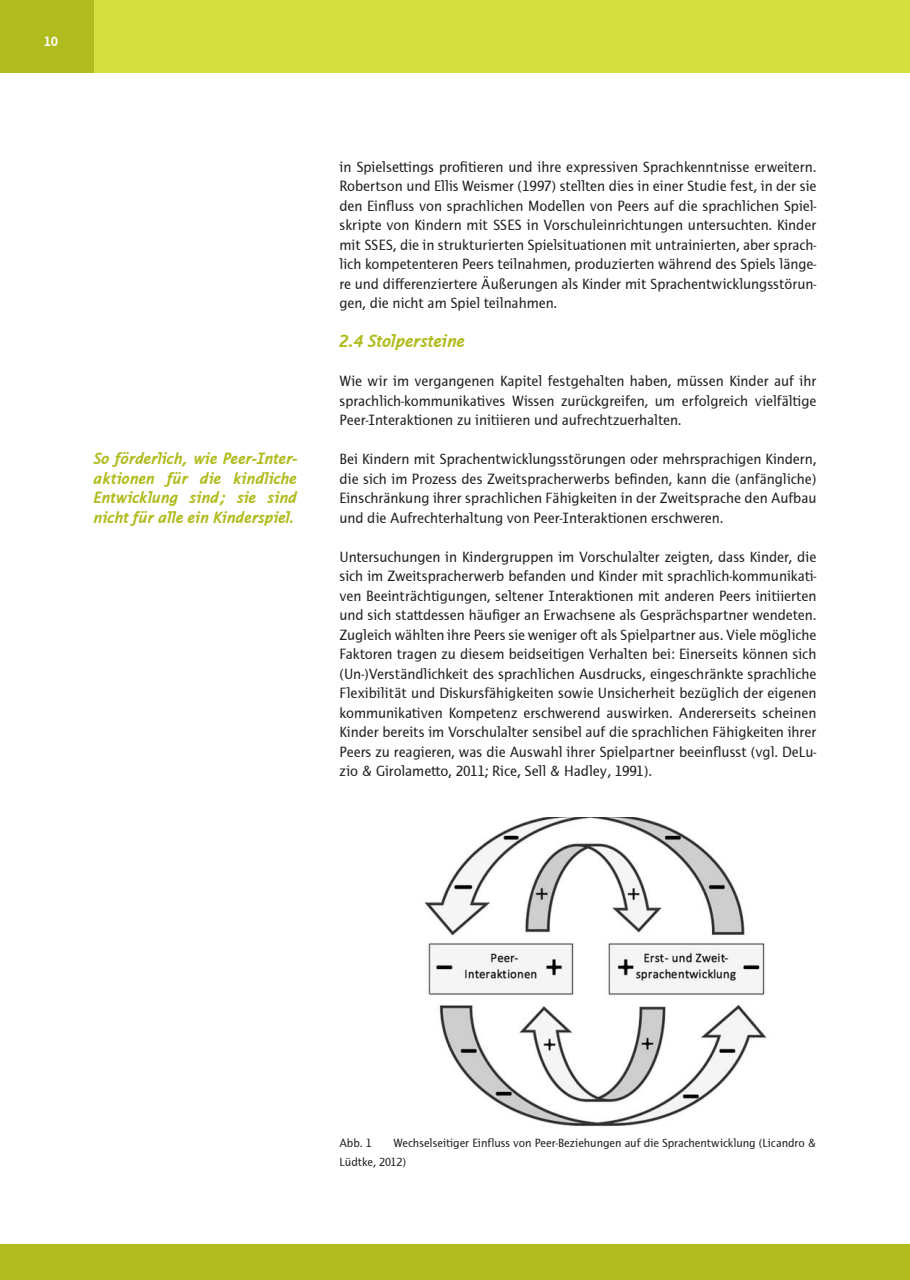
<style>
.page{position:relative;width:910px;height:1280px;background:#fff}
.page>*{position:absolute;margin:0;border:0;box-sizing:border-box;transform-origin:0 0}
.Zwischenüberschrifte{font:italic 700 18px "Thordis Sans EF";letter-spacing:-.015em;color:#b0bb1d}
.Infospalte_Headline{font:italic 700 16.5px/19.5px "Thordis Sans EF";letter-spacing:-.015em;color:#b0bb1d;text-align:justify}
.Fließtext{font:15px/19.5px "Thordis Sans EF";color:#231f20;text-align:justify}
.t1{font:700 13.5px "Thordis Sans EF";color:#fff}
.Fließtext-2{font:12px/19.5px "Thordis Sans EF";color:#231f20}
</style>
<div class="page">
<div style="left:0;top:1244px;width:901px;height:36px;background:#b0bb1d"></div>
<div style="left:0;top:0;width:901px;height:72px;background:#d5df3e"></div>
<div style="left:0;top:0;width:94px;height:72px;background:#b0bb1d"></div>
<div style="left:901px;top:1244px;width:9px;height:36px;background:#b0bb1d"></div>
<div style="left:901px;top:0;width:9px;height:72px;background:#d5df3e"></div>
<img style="left:424px;top:817px;width:343px;height:310px">
<p class="t1" style="left:44px;top:34px;width:16px">10</p>
<p class="Infospalte_Headline" style="left:94px;top:449px;width:206px">So förderlich, wie Peer-Inter&shy;aktionen für die kindliche Entwicklung sind; sie sind nicht für alle ein Kinderspiel.</p>
<p class="Fließtext" style="left:339px;top:157px;width:478px">in Spielsettings profitieren und ihre expressiven Sprachkenntnisse erweitern.<br>Robertson und Ellis Weismer (1997) stellten dies in einer Studie fest, in der sie den Einfluss von sprachlichen Modellen von Peers auf die sprachlichen Spiel&shy;skripte von Kindern mit SSES in Vorschuleinrichtungen untersuchten. Kinder mit SSES, die in strukturierten Spielsituationen mit untrainierten, aber sprach&shy;lich kompetenteren Peers teilnahmen, produzierten während des Spiels länge&shy;re und differenziertere Äußerungen als Kinder mit Sprachentwicklungsstörun&shy;gen, die nicht am Spiel teilnahmen.</p>
<p class="Zwischenüberschrifte" style="left:339px;top:331px;width:127px">2.4 Stolpersteine</p>
<p class="Fließtext" style="left:339px;top:371px;width:478px">Wie wir im vergangenen Kapitel festgehalten haben, müssen Kinder auf ihr sprachlich-kommunikatives Wissen zurückgreifen, um erfolgreich vielfältige Peer-Interaktionen zu initiieren und aufrechtzuerhalten.</p>
<p class="Fließtext" style="left:339px;top:449px;width:478px">Bei Kindern mit Sprachentwicklungsstörungen oder mehrsprachigen Kindern, die sich im Prozess des Zweitspracherwerbs befinden, kann die (anfängliche)<br>Einschränkung ihrer sprachlichen Fähigkeiten in der Zweitsprache den Aufbau und die Aufrechterhaltung von Peer-Interaktionen erschweren.</p>
<p class="Fließtext" style="left:339px;top:547px;width:479px">Untersuchungen in Kindergruppen im Vorschulalter zeigten, dass Kinder, die sich im Zweitspracherwerb befanden und Kinder mit sprachlich-kommunikati&shy;ven Beeinträchtigungen, seltener Interaktionen mit anderen Peers initiierten und sich stattdessen häufiger an Erwachsene als Gesprächspartner wendeten.<br>Zugleich wählten ihre Peers sie weniger oft als Spielpartner aus. Viele mögliche Faktoren tragen zu diesem beidseitigen Verhalten bei: Einerseits können sich (Un-)Verständlichkeit des sprachlichen Ausdrucks, eingeschränkte sprachliche Flexibilität und Diskursfähigkeiten sowie Unsicherheit bezüglich der eigenen kommunikativen Kompetenz erschwerend auswirken. Andererseits scheinen Kinder bereits im Vorschulalter sensibel auf die sprachlichen Fähigkeiten ihrer Peers zu reagieren, was die Auswahl ihrer Spielpartner beeinflusst (vgl. DeLu&shy;zio &amp; Girolametto, 2011; Rice, Sell &amp; Hadley, 1991).</p>
<p class="Fließtext-2" style="left:339px;top:1133px;width:478px;text-indent:54px">Wechselseitiger Einfluss von Peer-Beziehungen auf die Sprachentwicklung (Licandro &amp;<br>Lüdtke, 2012)</p>
<p class="Fließtext-2" style="left:339px;top:1133px;width:34px">Abb. 1</p>
</div>
